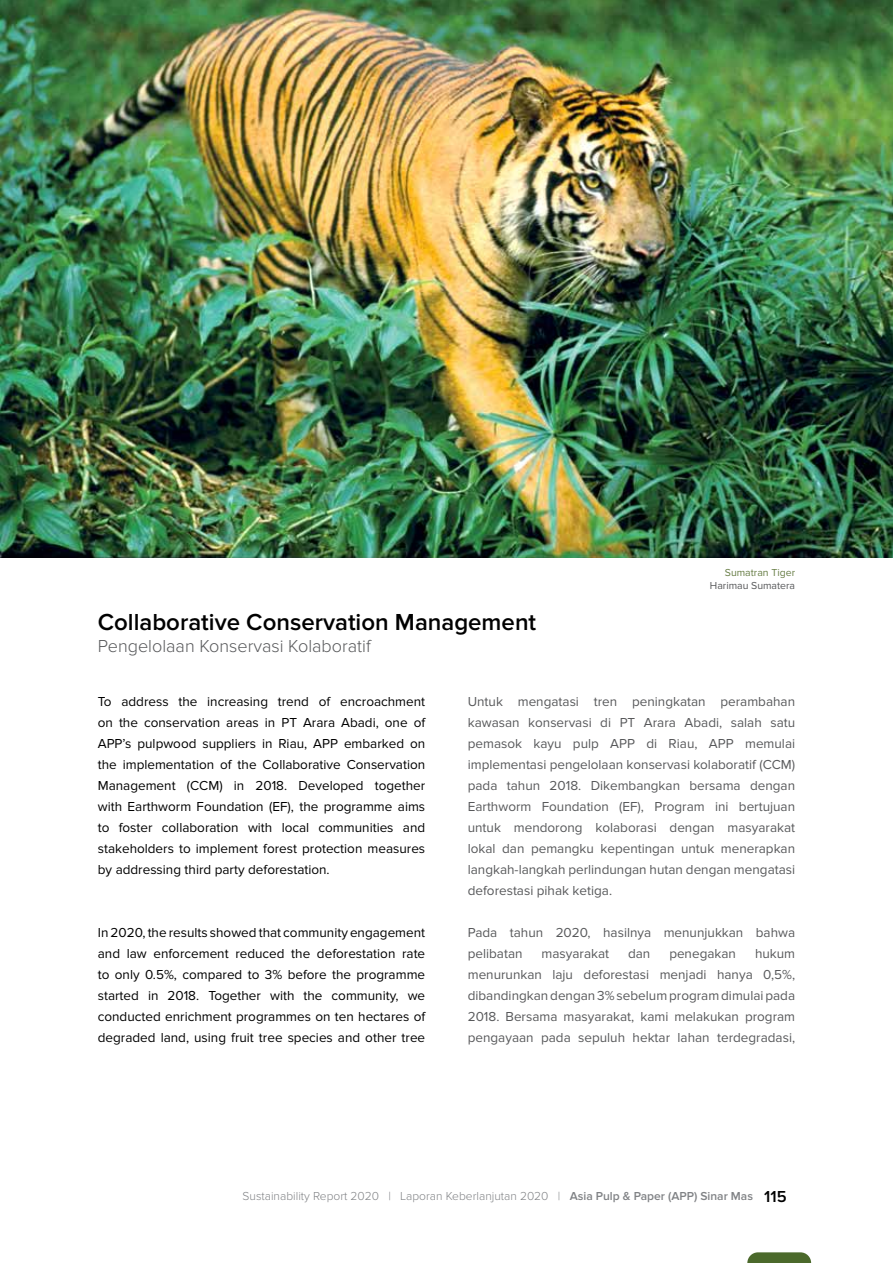
<style>
.page{position:relative;width:893px;height:1263px;background:#fff}
.page>*{position:absolute;margin:0;border:0;box-sizing:border-box;transform-origin:0 0}
.t1{font:600 24px "Proxima Nova";color:#000}
.t2{font:300 18px "Proxima Nova";color:#58595b}
.t3{font:13.5px/21px "Proxima Nova";color:#58595b;text-align:justify}
.t4{font:13.5px/21px "Proxima Nova";color:#000;text-align:justify}
.t5{font:300 12px "Proxima Nova";color:#808285}
.t6{font:10.5px "Proxima Nova";color:#58595b}
.t7{font:10.5px "Proxima Nova";color:#687e46}
.s1{font-weight:600}
.s2{font-weight:600;font-size:16.5px;color:#000}
</style>
<div class="page">
<img style="left:0;top:0;width:893px;height:557px">
<svg style="left:747px;top:1252px;width:64px;height:11px"></svg>
<h1 class="t1" style="left:98px;top:608px;width:440px">Collaborative Conservation Management</h1>
<h2 class="t2" style="left:98px;top:635px;width:275px">Pengelolaan Konservasi Kolaboratif</h2>
<p class="t7" style="left:725px;top:566px;width:72px">Sumatran Tiger</p>
<p class="t6" style="left:710px;top:579px;width:87px">Harimau Sumatera</p>
<p class="t4" style="left:98px;top:691px;width:329px">To address the increasing trend of encroachment on the conservation areas in PT Arara Abadi, one of APP’s pulpwood suppliers in Riau, APP embarked on the implementation of the Collaborative Conservation Management (CCM) in 2018. Developed together with Earthworm Foundation (EF), the programme aims to foster collaboration with local communities and stakeholders to implement forest protection measures by addressing third party deforestation.</p>
<p class="t4" style="left:98px;top:922px;width:329px">In 2020, the results showed that community engagement and law enforcement reduced the deforestation rate to only 0.5%, compared to 3% before the programme started in 2018. Together with the community, we conducted enrichment programmes on ten hectares of degraded land, using fruit tree species and other tree</p>
<p class="t3" style="left:468px;top:691px;width:329px">Untuk mengatasi tren peningkatan perambahan kawasan konservasi di PT Arara Abadi, salah satu pemasok kayu pulp APP di Riau, APP memulai implementasi pengelolaan konservasi kolaboratif (CCM) pada tahun 2018. Dikembangkan bersama dengan Earthworm Foundation (EF), Program ini bertujuan untuk mendorong kolaborasi dengan masyarakat lokal dan pemangku kepentingan untuk menerapkan langkah-langkah perlindungan hutan dengan mengatasi deforestasi pihak ketiga.</p>
<p class="t3" style="left:468px;top:922px;width:329px">Pada tahun 2020, hasilnya menunjukkan bahwa pelibatan</p>
<p class="t3" style="left:468px;top:943px;width:329px;text-indent:287px">hukum menurunkan laju deforestasi menjadi hanya 0,5%, dibandingkan dengan 3% sebelum program dimulai pada 2018. Bersama masyarakat, kami melakukan program pengayaan pada sepuluh hektar lahan terdegradasi,</p>
<p class="t3" style="left:541px;top:943px;width:69px">masyarakat</p>
<p class="t3" style="left:628px;top:943px;width:24px">dan</p>
<p class="t3" style="left:669px;top:943px;width:68px">penegakan</p>
<p class="t5" style="left:243px;top:1189px;width:546px">Sustainability Report 2020 | Laporan Keberlanjutan 2020 | <span class="s1">Asia Pulp &amp; Paper (APP) Sinar Mas</span> <span class="s2">115</span></p>
</div>
